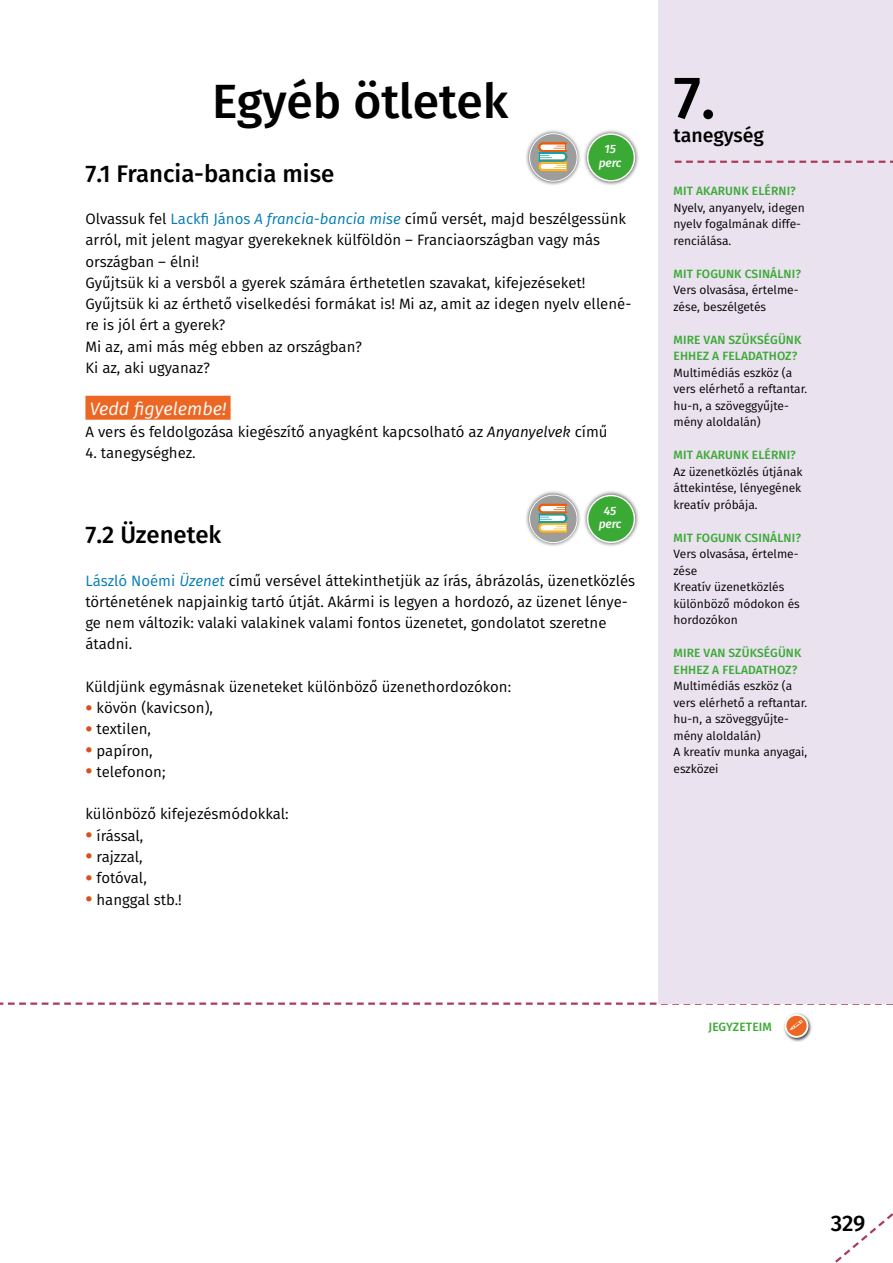
<style>
.page{position:relative;width:893px;height:1263px;background:#fff}
.page>*{position:absolute;margin:0;border:0;box-sizing:border-box;transform-origin:0 0}
.t1{font:500 60px "Fira Sans";color:#000}
.t2{font:500 48px "Fira Sans";letter-spacing:-.005em;color:#000}
.t3{font:500 24px "Fira Sans";color:#000}
.t4{font:500 22.5px "Fira Sans";color:#000}
.t5{font:500 19.5px "Fira Sans";color:#000}
.t6{font:italic 18px "Fira Sans";color:#fff}
.t7{font:15px/21.3px "Fira Sans";color:#000}
.t8{font:12px/16.5px "Fira Sans";color:#000}
.t9{font:500 12px/16.5px "Fira Sans";letter-spacing:.01em;color:#3aaa35}
.t10{font:italic 500 12px/13.5px "Fira Sans";letter-spacing:-.01em;color:#fff;text-align:center}
.s1{color:#007bb4}
.s2{font-style:italic;color:#007bb4}
.s3{font-style:italic}
.s4{font-weight:500;font-size:21px;color:#d55121}
</style>
<div class="page">
<svg style="left:0;top:1002px;width:893px;height:3px"></svg>
<div style="left:658px;top:0;width:235px;height:1004px;background:#eae2ef"></div>
<div style="left:85px;top:396px;width:146px;height:24px;background:#ec6724"></div>
<div style="left:783px;top:1012px;width:30px;height:30px;background:#000;opacity:.75"></div>
<svg style="left:785px;top:1015px;width:22px;height:22px"></svg>
<div style="left:784px;top:1014px;width:24px;height:24px;border:2px solid #fff;border-radius:50%"></div>
<svg style="left:835px;top:1213px;width:58px;height:50px"></svg>
<svg style="left:675px;top:161px;width:218px;height:2px"></svg>
<div style="left:583px;top:490px;width:57px;height:57px;background:#000;opacity:.75"></div>
<div style="left:588px;top:495px;width:46px;height:47px;background:#3aaa35;border-radius:50%"></div>
<div style="left:587px;top:495px;width:48px;height:48px;border:2px solid #fff;border-radius:50%"></div>
<div style="left:525px;top:490px;width:57px;height:58px;background:#000;opacity:.75"></div>
<div style="left:529px;top:495px;width:48px;height:48px;background:#9d9d9c;border:1px solid #fff;border-radius:50%"></div>
<svg style="left:538px;top:504px;width:29px;height:29px"></svg>
<div style="left:583px;top:129px;width:57px;height:57px;background:#000;opacity:.75"></div>
<div style="left:588px;top:134px;width:46px;height:47px;background:#3aaa35;border-radius:50%"></div>
<div style="left:587px;top:133px;width:48px;height:49px;border:2px solid #fff;border-radius:50%"></div>
<div style="left:525px;top:129px;width:57px;height:57px;background:#000;opacity:.75"></div>
<svg style="left:529px;top:133px;width:48px;height:49px"></svg>
<svg style="left:538px;top:142px;width:29px;height:29px"></svg>
<svg style="left:790px;top:1020px;width:13px;height:10px"></svg>
<h2 class="t2" style="left:212px;top:62px;width:298px">Egyéb ötletek</h2>
<h3 class="t3" style="left:85px;top:154px;width:250px">7.1 Francia-bancia mise</h3>
<p class="t7" style="left:85px;top:208px;width:547px">Olvassuk fel <span class="s1">Lackfi János</span> <span class="s2">A francia-bancia mise</span> című versét, majd beszélgessünk arról, mit jelent magyar gyerekeknek külföldön – Franciaországban vagy más országban – élni!<br>Gyűjtsük ki a versből a gyerek számára érthetetlen szavakat, kifejezéseket!<br>Gyűjtsük ki az érthető viselkedési formákat is! Mi az, amit az idegen nyelv ellené&shy;re is jól ért a gyerek?<br>Mi az, ami más még ebben az országban?<br>Ki az, aki ugyanaz?</p>
<p class="t6" style="left:90px;top:396px;width:138px">Vedd figyelembe!</p>
<p class="t7" style="left:85px;top:420px;width:524px">A vers és feldolgozása kiegészítő anyagként kapcsolható az <span class="s3">Anyanyelvek</span> című</p>
<p class="t7" style="left:85px;top:442px;width:112px">4. tanegységhez.</p>
<p class="t10" style="left:599px;top:142px;width:24px">15 perc</p>
<p class="t10" style="left:599px;top:503px;width:24px">45 perc</p>
<h3 class="t3" style="left:85px;top:515px;width:137px">7.2 Üzenetek</h3>
<p class="t7" style="left:85px;top:569px;width:551px"><span class="s1">László Noémi</span> <span class="s2">Üzenet</span> című versével áttekinthetjük az írás, ábrázolás, üzenetközlés történetének napjainkig tartó útját. Akármi is legyen a hordozó, az üzenet lénye&shy;ge nem változik: valaki valakinek valami fontos üzenetet, gondolatot szeretne átadni.</p>
<p class="t7" style="left:85px;top:676px;width:427px">Küldjünk egymásnak üzeneteket különböző üzenethordozókon:</p>
<p class="t7" style="left:85px;top:697px;width:129px"><span class="s4">•</span> kövön (kavicson),</p>
<p class="t7" style="left:85px;top:718px;width:67px"><span class="s4">•</span> textilen,</p>
<p class="t7" style="left:85px;top:739px;width:69px"><span class="s4">•</span> papíron,</p>
<p class="t7" style="left:85px;top:761px;width:82px"><span class="s4">•</span> telefonon;</p>
<p class="t7" style="left:85px;top:803px;width:205px">különböző kifejezésmódokkal:</p>
<p class="t7" style="left:85px;top:824px;width:59px"><span class="s4">•</span> írással,</p>
<p class="t7" style="left:85px;top:846px;width:59px"><span class="s4">•</span> rajzzal,</p>
<p class="t7" style="left:85px;top:867px;width:63px"><span class="s4">•</span> fotóval,</p>
<p class="t7" style="left:85px;top:888px;width:98px"><span class="s4">•</span> hanggal stb.!</p>
<h1 class="t1" style="left:674px;top:49px;width:43px">7.</h1>
<h3 class="t5" style="left:674px;top:119px;width:92px">tanegység</h3>
<p class="t9" style="left:673px;top:182px;width:124px">MIT AKARUNK ELÉRNI?</p>
<p class="t8" style="left:673px;top:199px;width:133px">Nyelv, anyanyelv, idegen nyelv fogalmának diffe&shy;renciálása.</p>
<p class="t9" style="left:673px;top:265px;width:129px">MIT FOGUNK CSINÁLNI?</p>
<p class="t8" style="left:673px;top:282px;width:127px">Vers olvasása, értelme&shy;zése, beszélgetés</p>
<p class="t9" style="left:673px;top:331px;width:129px">MIRE VAN SZÜKSÉGÜNK<br>EHHEZ A FELADATHOZ?</p>
<p class="t8" style="left:673px;top:364px;width:135px">Multimédiás eszköz (a vers elérhető a reftantar. hu-n, a szöveggyűjte&shy;mény aloldalán)</p>
<p class="t9" style="left:673px;top:446px;width:124px">MIT AKARUNK ELÉRNI?</p>
<p class="t8" style="left:673px;top:463px;width:131px;text-align:justify">Az üzenetközlés útjának áttekintése, lényegének kreatív próbája.</p>
<p class="t9" style="left:673px;top:529px;width:129px">MIT FOGUNK CSINÁLNI?</p>
<p class="t8" style="left:673px;top:546px;width:128px">Vers olvasása, értelme&shy;zése<br>Kreatív üzenetközlés különböző módokon és hordozókon</p>
<p class="t9" style="left:673px;top:644px;width:129px">MIRE VAN SZÜKSÉGÜNK<br>EHHEZ A FELADATHOZ?</p>
<p class="t8" style="left:673px;top:678px;width:135px">Multimédiás eszköz (a vers elérhető a reftantar. hu-n, a szöveggyűjte&shy;mény aloldalán)<br>A kreatív munka anyagai, eszközei</p>
<p class="t9" style="left:708px;top:1017px;width:65px">JEGYZETEIM</p>
<h3 class="t4" style="left:831px;top:1205px;width:36px">329</h3>
</div>
